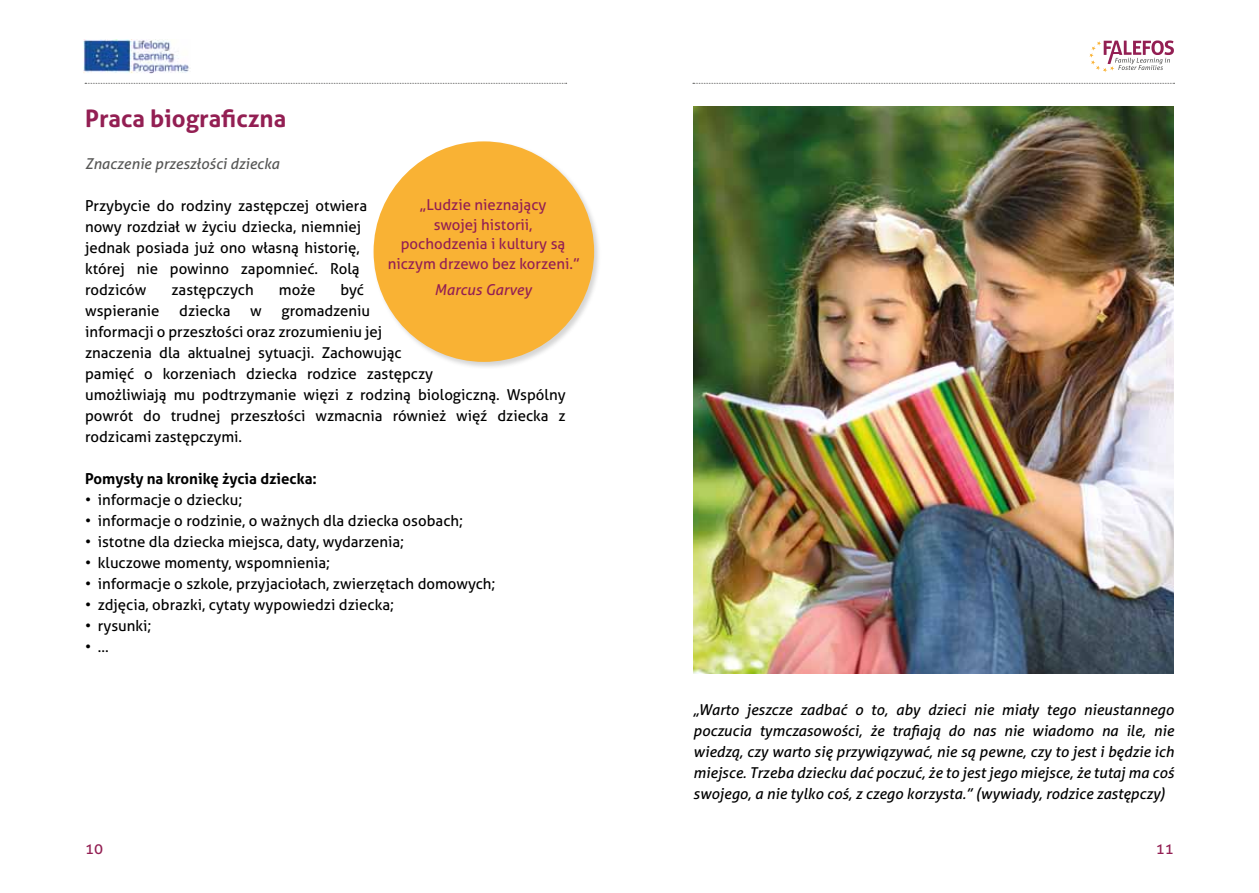
<style>
.page{position:relative;width:1259px;height:893px;background:#fff}
.page>*{position:absolute;margin:0;border:0;box-sizing:border-box;transform-origin:0 0}
.t1{font:700 24px "Aller";color:#931f53}
.t2{font:15px/21px "Aller";color:#000}
.t3{font:italic 15px/21px "Aller";color:#000;text-align:justify}
.t4{font:15px/19.5px "Aller";color:#931f53;text-align:center}
.t5{font:700 15px "Aller";color:#000}
.t6{font:italic 15px "Aller";color:#575756}
.t7{font:italic 15px "Aller";color:#931f53}
</style>
<div class="page">
<img style="left:84px;top:39px;width:105px;height:35px">
<svg style="left:1089px;top:40px;width:85px;height:32px"></svg>
<svg style="left:85px;top:83px;width:482px;height:1px"></svg>
<svg style="left:693px;top:83px;width:481px;height:1px"></svg>
<div style="left:372px;top:140px;width:229px;height:229px;background:#575756;opacity:.25"></div>
<div style="left:373px;top:141px;width:221px;height:221px;background:#f9b234;border-radius:50%"></div>
<img style="left:693px;top:106px;width:481px;height:567px">
<h1 class="t1" style="left:85px;top:104px;width:203px">Praca biograficzna</h1>
<p class="t6" style="left:85px;top:155px;width:196px">Znaczenie przeszłości dziecka</p>
<p class="t2" style="left:85px;top:195px;width:283px">Przybycie do rodziny zastępczej otwiera nowy rozdział w życiu dziecka, niemniej jednak posiada już ono własną historię, której nie powinno zapomnieć. Rolą rodziców</p>
<p class="t2" style="left:172px;top:279px;width:84px">zastępczych</p>
<p class="t2" style="left:279px;top:279px;width:38px">może</p>
<p class="t2" style="left:340px;top:279px;width:25px">być</p>
<p class="t4" style="left:388px;top:195px;width:193px">„Ludzie nieznający<br>swojej historii,<br>pochodzenia i kultury są niczym drzewo bez korzeni.”</p>
<p class="t7" style="left:434px;top:281px;width:99px">Marcus Garvey</p>
<p class="t2" style="left:85px;top:300px;width:76px">wspieranie</p>
<p class="t2" style="left:179px;top:300px;width:53px">dziecka</p>
<p class="t2" style="left:250px;top:300px;width:13px">w</p>
<p class="t2" style="left:85px;top:300px;width:482px;text-indent:196px">gromadzeniu<br>informacji o przeszłości oraz zrozumieniu jej<br>znaczenia dla aktualnej sytuacji. Zachowując<br>pamięć o korzeniach dziecka rodzice zastępczy<br>umożliwiają mu podtrzymanie więzi z rodziną biologiczną. Wspólny powrót do trudnej przeszłości wzmacnia również więź dziecka z rodzicami zastępczymi.</p>
<p class="t5" style="left:85px;top:470px;width:233px">Pomysły na kronikę życia dziecka:</p>
<p class="t2" style="left:85px;top:489px;width:159px">• informacje o dziecku;</p>
<p class="t2" style="left:85px;top:510px;width:379px">• informacje o rodzinie, o ważnych dla dziecka osobach;</p>
<p class="t2" style="left:85px;top:531px;width:320px">• istotne dla dziecka miejsca, daty, wydarzenia;</p>
<p class="t2" style="left:85px;top:552px;width:246px">• kluczowe momenty, wspomnienia;</p>
<p class="t2" style="left:85px;top:573px;width:412px">• informacje o szkole, przyjaciołach, zwierzętach domowych;</p>
<p class="t2" style="left:85px;top:594px;width:310px">• zdjęcia, obrazki, cytaty wypowiedzi dziecka;</p>
<p class="t2" style="left:85px;top:615px;width:68px">• rysunki;</p>
<p class="t2" style="left:85px;top:636px;width:25px">• …</p>
<p class="t3" style="left:693px;top:699px;width:482px">„Warto jeszcze zadbać o to, aby dzieci nie miały tego nieustannego poczucia tymczasowości, że trafiają do nas nie wiadomo na ile, nie wiedzą, czy warto się przywiązywać, nie są pewne, czy to jest i będzie ich miejsce. Trzeba dziecku dać poczuć, że to jest jego miejsce, że tutaj ma coś swojego, a nie tylko coś, z czego korzysta.” (wywiady, rodzice zastępczy)</p>
<p class="t4" style="left:85px;top:839px;width:19px">10</p>
<p class="t4" style="left:1156px;top:839px;width:19px">11</p>
</div>
